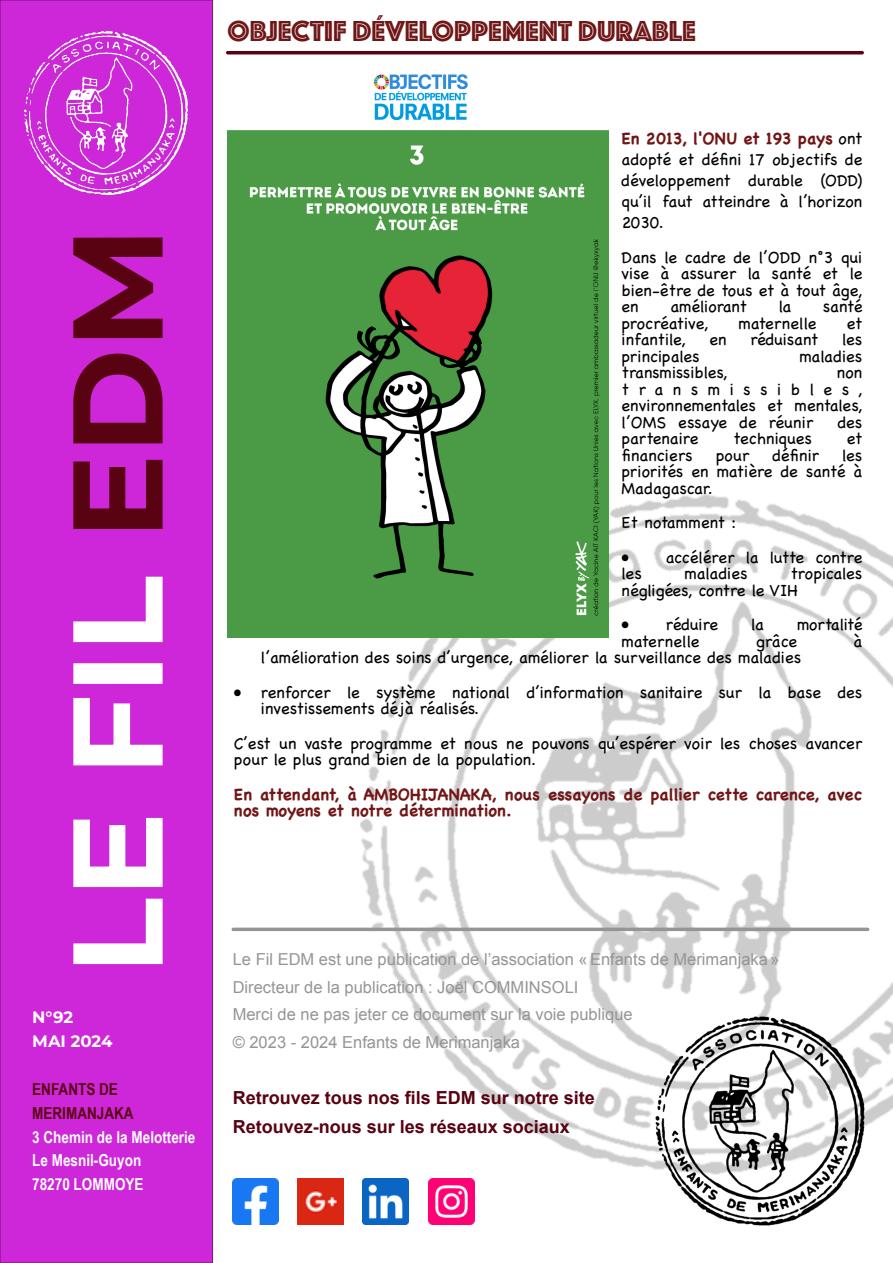
<style>
.page{position:relative;width:893px;height:1263px;background:#fff}
.page>*{position:absolute;margin:0;border:0;box-sizing:border-box;transform-origin:0 0}
.t1{font:700 127.5px "Montserrat";color:#fff}
.t2{font:30px "Phosphate Inline";color:#711616}
.t3{font:700 18px "Arial";color:#580212}
.t4{font:16.5px "Chalkboard";color:#000}
.t5{font:16.5px "Arial";color:#939598}
.t6{font:700 16.5px "Chalkboard";color:#711616}
.t7{font:700 16.5px "Arial Narrow";color:#fff}
.t8{font:16.5px "Chalkboard";letter-spacing:-.03em;color:#000}
.t9{font:700 16.5px "Arial Narrow";color:#580212}
.t10{font:16.5px "Chalkboard";letter-spacing:.585em;color:#000}
.t11{font:700 16.5px "Montserrat";color:#fff}
.t12{font:16.5px "Chalkboard";letter-spacing:-.025em;color:#000}
.s1{color:#580212}
.s2{font-weight:400;color:#000}
</style>
<div class="page">
<img style="left:360px;top:494px;width:533px;height:675px">
<div style="left:0;top:0;width:213px;height:1263px;background:#ce26d9;border:1px solid #6d1966"></div>
<svg style="left:231px;top:927px;width:638px;height:4px;background:#a1a3a5"></svg>
<img style="left:233px;top:1178px;width:46px;height:46px">
<img style="left:297px;top:1178px;width:46px;height:46px">
<img style="left:363px;top:1178px;width:46px;height:46px">
<img style="left:428px;top:1178px;width:46px;height:46px">
<img style="left:23px;top:30px;width:166px;height:166px">
<img style="left:653px;top:1013px;width:215px;height:213px">
<div style="left:226px;top:51px;width:638px;height:3px;background:#711616;border:3px solid #580212"></div>
<img style="left:228px;top:74px;width:381px;height:563px">
<p class="t2" style="left:228px;top:14px;width:470px">OBJECTIF DÉVELOPPEMENT DURABLE</p>
<p class="t1" style="left:39px;top:975px;width:749px;rotate:-90deg">LE FIL <span class="s1">EDM</span></p>
<p class="t11" style="left:32px;top:1007px;width:42px">N°92</p>
<p class="t11" style="left:32px;top:1031px;width:82px">MAI 2024</p>
<p class="t9" style="left:32px;top:1083px;width:87px">ENFANTS DE</p>
<p class="t9" style="left:32px;top:1107px;width:103px">MERIMANJAKA</p>
<p class="t7" style="left:32px;top:1131px;width:165px">3 Chemin de la Melotterie</p>
<p class="t7" style="left:32px;top:1154px;width:111px">Le Mesnil-Guyon</p>
<p class="t7" style="left:32px;top:1178px;width:113px">78270 LOMMOYE</p>
<p class="t6" style="left:622px;top:128px;width:242px">En 2013, l'ONU et 193 pays <span class="s2">ont</span></p>
<p class="t4" style="left:622px;top:149px;width:242px">adopté et défini 17 objectifs de</p>
<p class="t4" style="left:622px;top:170px;width:242px">développement durable (ODD)</p>
<p class="t4" style="left:622px;top:191px;width:242px">qu’il faut atteindre à l’horizon</p>
<p class="t4" style="left:622px;top:212px;width:43px">2030.</p>
<p class="t4" style="left:622px;top:246px;width:242px">Dans le cadre de l’ODD n°3 qui</p>
<p class="t4" style="left:622px;top:263px;width:242px">vise à assurer la santé et le</p>
<p class="t4" style="left:622px;top:279px;width:242px">bien-être de tous et à tout âge,</p>
<p class="t4" style="left:622px;top:296px;width:19px">en</p>
<p class="t4" style="left:670px;top:296px;width:78px">améliorant</p>
<p class="t4" style="left:779px;top:296px;width:14px">la</p>
<p class="t4" style="left:823px;top:296px;width:41px">santé</p>
<p class="t4" style="left:622px;top:312px;width:88px">procréative,</p>
<p class="t4" style="left:739px;top:312px;width:80px">maternelle</p>
<p class="t4" style="left:847px;top:312px;width:17px">et</p>
<p class="t4" style="left:622px;top:329px;width:66px">infantile,</p>
<p class="t4" style="left:709px;top:329px;width:19px">en</p>
<p class="t4" style="left:750px;top:329px;width:69px">réduisant</p>
<p class="t4" style="left:842px;top:329px;width:22px">les</p>
<p class="t4" style="left:622px;top:345px;width:80px">principales</p>
<p class="t4" style="left:799px;top:345px;width:64px">maladies</p>
<p class="t4" style="left:622px;top:362px;width:107px">transmissibles,</p>
<p class="t4" style="left:837px;top:362px;width:27px">non</p>
<p class="t10" style="left:622px;top:378px;width:242px">transmissibles,</p>
<p class="t4" style="left:622px;top:395px;width:242px">environnementales et mentales,</p>
<p class="t4" style="left:622px;top:411px;width:193px">l’OMS essaye de réunir</p>
<p class="t4" style="left:838px;top:411px;width:26px">des</p>
<p class="t4" style="left:622px;top:428px;width:78px">partenaire</p>
<p class="t4" style="left:733px;top:428px;width:80px">techniques</p>
<p class="t4" style="left:847px;top:428px;width:17px">et</p>
<p class="t4" style="left:622px;top:444px;width:73px">financiers</p>
<p class="t4" style="left:716px;top:444px;width:35px">pour</p>
<p class="t4" style="left:772px;top:444px;width:48px">définir</p>
<p class="t4" style="left:842px;top:444px;width:22px">les</p>
<p class="t4" style="left:622px;top:461px;width:242px">priorités en matière de santé à</p>
<p class="t4" style="left:622px;top:477px;width:93px">Madagascar.</p>
<p class="t4" style="left:622px;top:512px;width:116px">Et notamment :</p>
<p class="t8" style="left:622px;top:546px;width:242px">• accélérer la lutte contre</p>
<p class="t4" style="left:622px;top:563px;width:22px">les</p>
<p class="t4" style="left:685px;top:563px;width:64px">maladies</p>
<p class="t4" style="left:790px;top:563px;width:73px">tropicales</p>
<p class="t4" style="left:622px;top:579px;width:178px">négligées, contre le VIH</p>
<p class="t4" style="left:622px;top:614px;width:98px">• réduire</p>
<p class="t4" style="left:751px;top:614px;width:14px">la</p>
<p class="t12" style="left:797px;top:614px;width:67px">mortalité</p>
<p class="t4" style="left:622px;top:630px;width:80px">maternelle</p>
<p class="t4" style="left:756px;top:630px;width:43px">grâce</p>
<p class="t4" style="left:853px;top:630px;width:10px">à</p>
<p class="t4" style="left:261px;top:647px;width:542px">l’amélioration des soins d’urgence, améliorer la surveillance des maladies</p>
<p class="t4" style="left:234px;top:681px;width:630px">• renforcer le système national d’information sanitaire sur la base des</p>
<p class="t4" style="left:261px;top:698px;width:220px">investissements déjà réalisés.</p>
<p class="t4" style="left:234px;top:732px;width:630px">C’est un vaste programme et nous ne pouvons qu’espérer voir les choses avancer</p>
<p class="t4" style="left:234px;top:749px;width:304px">pour le plus grand bien de la population.</p>
<p class="t6" style="left:234px;top:783px;width:630px">En attendant, à AMBOHIJANAKA, nous essayons de pallier cette carence, avec</p>
<p class="t6" style="left:234px;top:800px;width:279px">nos moyens et notre détermination.</p>
<p class="t5" style="left:233px;top:953px;width:548px">Le Fil EDM est une publication de l’association « Enfants de Merimanjaka »</p>
<p class="t5" style="left:233px;top:981px;width:347px">Directeur de la publication : Joël COMMINSOLI</p>
<p class="t5" style="left:233px;top:1008px;width:401px">Merci de ne pas jeter ce document sur la voie publique</p>
<p class="t5" style="left:233px;top:1036px;width:289px">© 2023 - 2024 Enfants de Merimanjaka</p>
<p class="t3" style="left:233px;top:1091px;width:364px">Retrouvez tous nos fils EDM sur notre site</p>
<p class="t3" style="left:233px;top:1119px;width:339px">Retouvez-nous sur les réseaux sociaux</p>
</div>
